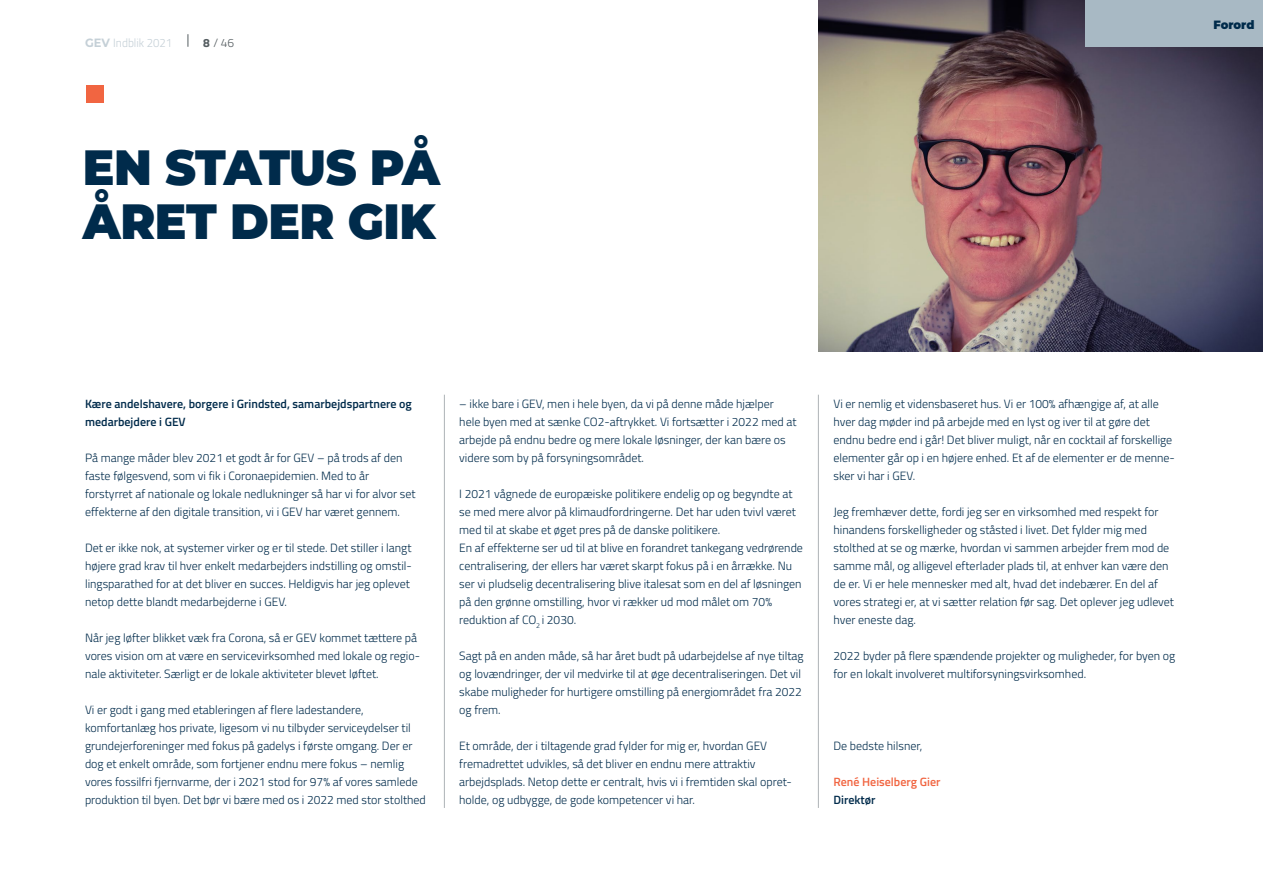
<style>
.page{position:relative;width:1263px;height:893px;background:#fff}
.page>*{position:absolute;margin:0;border:0;box-sizing:border-box;transform-origin:0 0}
.t1{font:900 49.5px/54px "Montserrat";letter-spacing:-.01em;color:#002b4b;scale:.95 1}
.t2{font:300 12px/18px "Titillium Web";color:#002b4b}
.t3{font:600 12px/18px "Titillium Web";color:#002b4b}
.t4{font:600 12px "Titillium Web";color:#f16541}
.t5{font:300 12px "Titillium Web";color:#c5d0d7;scale:.95 1}
.t6{font:900 12px "Montserrat";letter-spacing:-.005em;color:#002b4b;scale:.95 1}
.t7{font:300 12px "Titillium Web";color:#555d61}
.s1{font-family:"Montserrat";font-weight:700}
.s2{font-weight:700}
</style>
<div class="page">
<div style="left:86px;top:85px;width:18px;height:18px;background:#f16541"></div>
<hr style="left:444px;top:395px;width:1px;height:413px;background:#aeb3b6">
<hr style="left:818px;top:395px;width:1px;height:413px;background:#aeb3b6">
<img style="left:819px;top:0;width:444px;height:351px">
<svg style="left:188px;top:34px;width:1px;height:13px"></svg>
<div style="left:1086px;top:0;width:177px;height:47px;background:#a8b9c4"></div>
<p class="t5" style="left:85px;top:34px;width:93px"><span class="s1">GEV</span> Indblik 2021</p>
<p class="t7" style="left:203px;top:34px;width:33px"><span class="s2">8</span> / 46</p>
<h1 class="t1" style="left:83px;top:137px;width:377px">EN STATUS PÅ<br>ÅRET DER GIK</h1>
<p class="t6" style="left:1213px;top:16px;width:45px">Forord</p>
<p class="t3" style="left:85px;top:394px;width:328px">Kære andelshavere, borgere i Grindsted, samarbejdspartnere og medarbejdere i GEV</p>
<p class="t2" style="left:85px;top:448px;width:332px">På mange måder blev 2021 et godt år for GEV – på trods af den faste følgesvend, som vi fik i Coronaepidemien. Med to år forstyrret af nationale og lokale nedlukninger så har vi for alvor set effekterne af den digitale transition, vi i GEV har været gennem.</p>
<p class="t2" style="left:85px;top:538px;width:328px">Det er ikke nok, at systemer virker og er til stede. Det stiller i langt højere grad krav til hver enkelt medarbejders indstilling og omstil&shy;lingsparathed for at det bliver en succes. Heldigvis har jeg oplevet netop dette blandt medarbejderne i GEV.</p>
<p class="t2" style="left:85px;top:628px;width:336px">Når jeg løfter blikket væk fra Corona, så er GEV kommet tættere på vores vision om at være en servicevirksomhed med lokale og regio&shy;nale aktiviteter. Særligt er de lokale aktiviteter blevet løftet.</p>
<p class="t2" style="left:85px;top:700px;width:342px">Vi er godt i gang med etableringen af flere ladestandere, komfortanlæg hos private, ligesom vi nu tilbyder serviceydelser til grundejerforeninger med fokus på gadelys i første omgang. Der er dog et enkelt område, som fortjener endnu mere fokus – nemlig vores fossilfri fjernvarme, der i 2021 stod for 97% af vores samlede produktion til byen. Det bør vi bære med os i 2022 med stor stolthed</p>
<p class="t2" style="left:459px;top:394px;width:339px">– ikke bare i GEV, men i hele byen, da vi på denne måde hjælper hele byen med at sænke CO2-aftrykket. Vi fortsætter i 2022 med at arbejde på endnu bedre og mere lokale løsninger, der kan bære os videre som by på forsyningsområdet.</p>
<p class="t2" style="left:459px;top:484px;width:345px">I 2021 vågnede de europæiske politikere endelig op og begyndte at se med mere alvor på klimaudfordringerne. Det har uden tvivl været med til at skabe et øget pres på de danske politikere.<br>En af effekterne ser ud til at blive en forandret tankegang vedrørende centralisering, der ellers har været skarpt fokus på i en årrække. Nu ser vi pludselig decentralisering blive italesat som en del af løsningen på den grønne omstilling, hvor vi rækker ud mod målet om 70% reduktion af CO<sub>2</sub> i 2030.</p>
<p class="t2" style="left:459px;top:646px;width:346px">Sagt på en anden måde, så har året budt på udarbejdelse af nye tiltag og lovændringer, der vil medvirke til at øge decentraliseringen. Det vil skabe muligheder for hurtigere omstilling på energiområdet fra 2022 og frem.</p>
<p class="t2" style="left:459px;top:736px;width:334px">Et område, der i tiltagende grad fylder for mig er, hvordan GEV fremadrettet udvikles, så det bliver en endnu mere attraktiv arbejdsplads. Netop dette er centralt, hvis vi i fremtiden skal opret&shy;holde, og udbygge, de gode kompetencer vi har.</p>
<p class="t2" style="left:833px;top:394px;width:343px">Vi er nemlig et vidensbaseret hus. Vi er 100% afhængige af, at alle hver dag møder ind på arbejde med en lyst og iver til at gøre det endnu bedre end i går! Det bliver muligt, når en cocktail af forskellige elementer går op i en højere enhed. Et af de elementer er de menne&shy;sker vi har i GEV.</p>
<p class="t2" style="left:833px;top:502px;width:342px">Jeg fremhæver dette, fordi jeg ser en virksomhed med respekt for hinandens forskelligheder og ståsted i livet. Det fylder mig med stolthed at se og mærke, hvordan vi sammen arbejder frem mod de samme mål, og alligevel efterlader plads til, at enhver kan være den de er. Vi er hele mennesker med alt, hvad det indebærer. En del af vores strategi er, at vi sætter relation før sag. Det oplever jeg udlevet hver eneste dag.</p>
<p class="t2" style="left:833px;top:646px;width:343px">2022 byder på flere spændende projekter og muligheder, for byen og for en lokalt involveret multiforsyningsvirksomhed.</p>
<p class="t2" style="left:833px;top:736px;width:90px">De bedste hilsner,</p>
<p class="t4" style="left:833px;top:773px;width:108px">René Heiselberg Gier</p>
<p class="t3" style="left:833px;top:790px;width:43px">Direktør</p>
</div>
